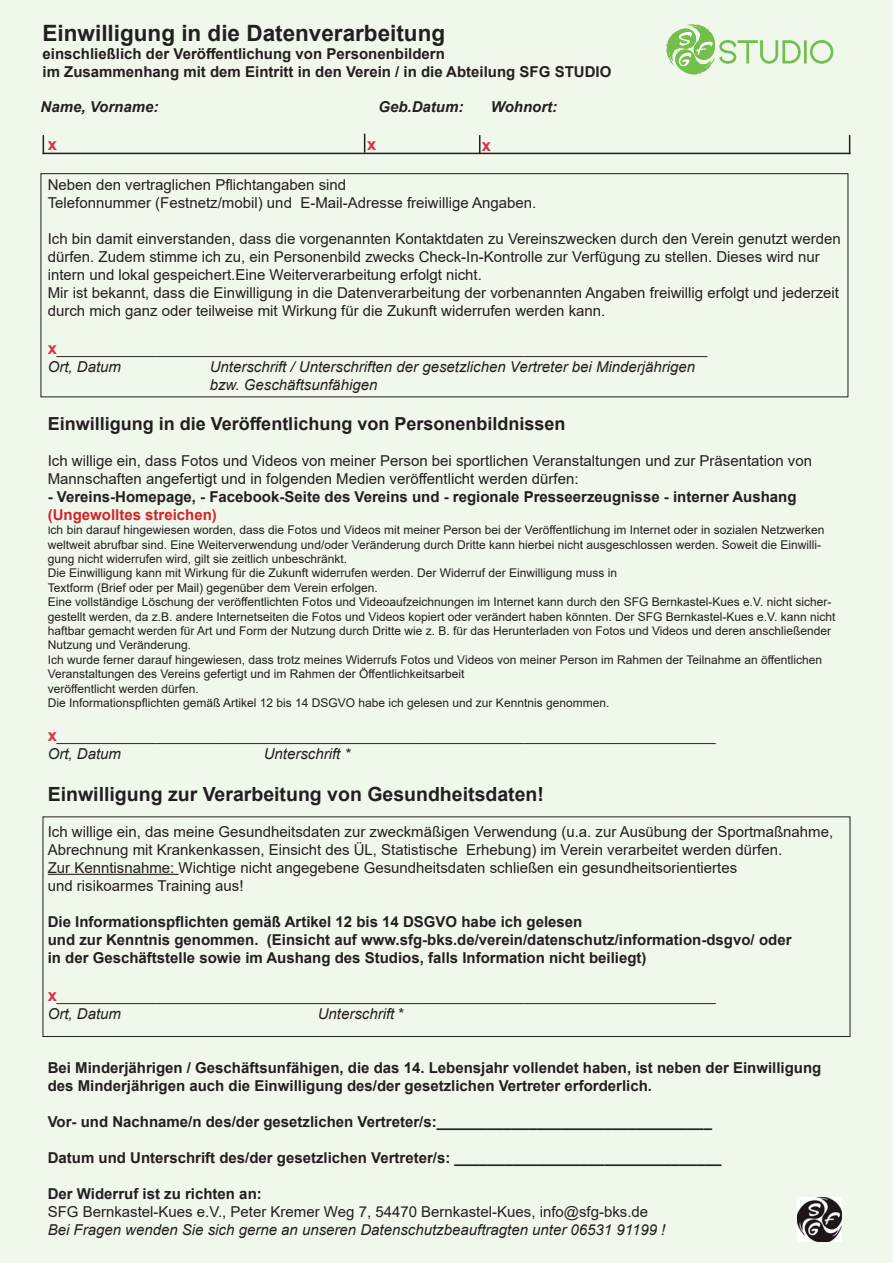
<style>
.page{position:relative;width:893px;height:1263px;background:#f0f7eb}
.page>*{position:absolute;margin:0;border:0;box-sizing:border-box;transform-origin:0 0}
.t1{font:700 22.5px "Arial";color:#231f20}
.t2{font:700 19.5px "Arial";color:#231f20}
.t3{font:700 18px "Arial";color:#231f20}
.t4{font:700 16.5px "Arial";color:#da3045}
.t5{font:15px/18px "Arial";color:#231f20}
.t6{font:700 15px/18px "Arial";color:#231f20}
.t7{font:italic 15px/18px "Arial";color:#231f20}
.t8{font:italic 700 15px "Arial";color:#231f20}
.t9{font:700 15px "Arial";color:#d1232a}
.t10{font:12px/14.4px "Arial";color:#231f20}
.s1{font-weight:700;font-size:16.5px;color:#da3045}
.s2{font-style:italic}
.s3{font-size:10.5px}
.s4{font-style:normal}
</style>
<div class="page">
<hr style="left:48px;top:874px;width:131px;height:1px;background:#231f20">
<div style="left:41px;top:173px;width:807px;height:224px;border:1px solid #231f20"></div>
<div style="left:43px;top:816px;width:807px;height:221px;border:1px solid #231f20"></div>
<img style="left:797px;top:1197px;width:45px;height:45px">
<svg style="left:849px;top:135px;width:1px;height:18px"></svg>
<hr style="left:43px;top:153px;width:807px;height:1px;background:#231f20">
<svg style="left:364px;top:134px;width:1px;height:19px"></svg>
<svg style="left:43px;top:135px;width:1px;height:18px"></svg>
<svg style="left:479px;top:135px;width:1px;height:18px"></svg>
<div style="left:804px;top:40px;width:3px;height:23px;background:#70bf4c;border:1px solid #70bf4c"></div>
<svg style="left:809px;top:39px;width:25px;height:25px"></svg>
<svg style="left:666px;top:24px;width:135px;height:50px;background:#cbe6bc"></svg>
<h1 class="t1" style="left:43px;top:17px;width:404px">Einwilligung in die Datenverarbeitung</h1>
<p class="t6" style="left:43px;top:45px;width:570px">einschließlich der Veröffentlichung von Personenbildern<br>im Zusammenhang mit dem Eintritt in den Verein / in die Abteilung SFG STUDIO</p>
<p class="t8" style="left:41px;top:96px;width:119px">Name, Vorname:</p>
<p class="t8" style="left:378px;top:96px;width:87px">Geb.Datum:</p>
<p class="t8" style="left:491px;top:96px;width:68px">Wohnort:</p>
<p class="t4" style="left:48px;top:132px;width:11px">x</p>
<p class="t4" style="left:367px;top:132px;width:11px">x</p>
<p class="t4" style="left:482px;top:133px;width:11px">x</p>
<p class="t5" style="left:48px;top:176px;width:490px">Neben den vertraglichen Pflichtangaben sind<br>Telefonnummer (Festnetz/mobil) und E-Mail-Adresse freiwillige Angaben.</p>
<p class="t5" style="left:48px;top:230px;width:794px">Ich bin damit einverstanden, dass die vorgenannten Kontaktdaten zu Vereinszwecken durch den Verein genutzt werden dürfen. Zudem stimme ich zu, ein Personenbild zwecks Check-In-Kontrolle zur Verfügung zu stellen. Dieses wird nur intern und lokal gespeichert.Eine Weiterverarbeitung erfolgt nicht.<br>Mir ist bekannt, dass die Einwilligung in die Datenverarbeitung der vorbenannten Angaben freiwillig erfolgt und jederzeit durch mich ganz oder teilweise mit Wirkung für die Zukunft widerrufen werden kann.</p>
<p class="t5" style="left:48px;top:340px;width:661px"><span class="s1">x</span>______________________________________________________________________________<br><span class="s2">Ort, Datum</span></p>
<p class="t7" style="left:210px;top:358px;width:487px">Unterschrift / Unterschriften der gesetzlichen Vertreter bei Minderjährigen bzw. Geschäftsunfähigen</p>
<p class="t3" style="left:48px;top:411px;width:519px">Einwilligung in die Veröffentlichung von Personenbildnissen</p>
<p class="t5" style="left:48px;top:451px;width:766px">Ich willige ein, dass Fotos und Videos von meiner Person bei sportlichen Veranstaltungen und zur Präsentation von<br>Mannschaften angefertigt und in folgenden Medien veröffentlicht werden dürfen:</p>
<p class="t6" style="left:48px;top:488px;width:750px">- Vereins-Homepage, - Facebook-Seite des Vereins und - regionale Presseerzeugnisse - interner Aushang</p>
<p class="t9" style="left:48px;top:504px;width:171px">(Ungewolltes streichen)</p>
<p class="t10" style="left:48px;top:523px;width:789px"><span class="s3">I</span>ch bin darauf hingewiesen worden, dass die Fotos und Videos mit meiner Person bei der Veröffentlichung im Internet oder in sozialen Netzwerken weltweit abrufbar sind. Eine Weiterverwendung und/oder Veränderung durch Dritte kann hierbei nicht ausgeschlossen werden. Soweit die Einwilli&shy;gung nicht widerrufen wird, gilt sie zeitlich unbeschränkt.<br>Die Einwilligung kann mit Wirkung für die Zukunft widerrufen werden. Der Widerruf der Einwilligung muss in<br>Textform (Brief oder per Mail) gegenüber dem Verein erfolgen.<br>Eine vollständige Löschung der veröffentlichten Fotos und Videoaufzeichnungen im Internet kann durch den SFG Bernkastel-Kues e.V. nicht sicher&shy;gestellt werden, da z.B. andere Internetseiten die Fotos und Videos kopiert oder verändert haben könnten. Der SFG Bernkastel-Kues e.V. kann nicht haftbar gemacht werden für Art und Form der Nutzung durch Dritte wie z. B. für das Herunterladen von Fotos und Videos und deren anschließender Nutzung und Veränderung.<br>Ich wurde ferner darauf hingewiesen, dass trotz meines Widerrufs Fotos und Videos von meiner Person im Rahmen der Teilnahme an öffentlichen Veranstaltungen des Vereins gefertigt und im Rahmen der Öffentlichkeitsarbeit<br>veröffentlicht werden dürfen.<br>Die Informationspflichten gemäß Artikel 12 bis 14 DSGVO habe ich gelesen und zur Kenntnis genommen.</p>
<p class="t5" style="left:48px;top:727px;width:670px"><span class="s1">x</span>_______________________________________________________________________________<br><span class="s2">Ort, Datum</span></p>
<p class="t7" style="left:264px;top:745px;width:88px">Unterschrift *</p>
<h2 class="t2" style="left:48px;top:780px;width:498px">Einwilligung zur Verarbeitung von Gesundheitsdaten!</h2>
<p class="t5" style="left:48px;top:822px;width:787px">Ich willige ein, das meine Gesundheitsdaten zur zweckmäßigen Verwendung (u.a. zur Ausübung der Sportmaßnahme, Abrechnung mit Krankenkassen, Einsicht des ÜL, Statistische Erhebung) im Verein verarbeitet werden dürfen.<br>Zur Kenntisnahme: Wichtige nicht angegebene Gesundheitsdaten schließen ein gesundheitsorientiertes<br>und risikoarmes Training aus!</p>
<p class="t6" style="left:48px;top:913px;width:745px">Die Informationspflichten gemäß Artikel 12 bis 14 DSGVO habe ich gelesen<br>und zur Kenntnis genommen. (Einsicht auf www.sfg-bks.de/verein/datenschutz/information-dsgvo/ oder in der Geschäftstelle sowie im Aushang des Studios, falls Information nicht beiliegt)</p>
<p class="t5" style="left:48px;top:986px;width:670px"><span class="s1">x</span>_______________________________________________________________________________<br><span class="s2">Ort, Datum</span></p>
<p class="t7" style="left:318px;top:1004px;width:88px">Unterschrift <span class="s4">*</span></p>
<p class="t6" style="left:48px;top:1058px;width:775px">Bei Minderjährigen / Geschäftsunfähigen, die das 14. Lebensjahr vollendet haben, ist neben der Einwilligung des Minderjährigen auch die Einwilligung des/der gesetzlichen Vertreter erforderlich.</p>
<p class="t6" style="left:48px;top:1112px;width:666px">Vor- und Nachname/n des/der gesetzlichen Vertreter/s:_________________________________</p>
<p class="t6" style="left:48px;top:1148px;width:675px">Datum und Unterschrift des/der gesetzlichen Vertreter/s: ________________________________</p>
<p class="t6" style="left:48px;top:1184px;width:216px">Der Widerruf ist zu richten an:</p>
<p class="t5" style="left:48px;top:1202px;width:602px">SFG Bernkastel-Kues e.V., Peter Kremer Weg 7, 54470 Bernkastel-Kues, info@sfg-bks.de</p>
<p class="t7" style="left:48px;top:1220px;width:619px">Bei Fragen wenden Sie sich gerne an unseren Datenschutzbeauftragten unter 06531 91199 !</p>
</div>
